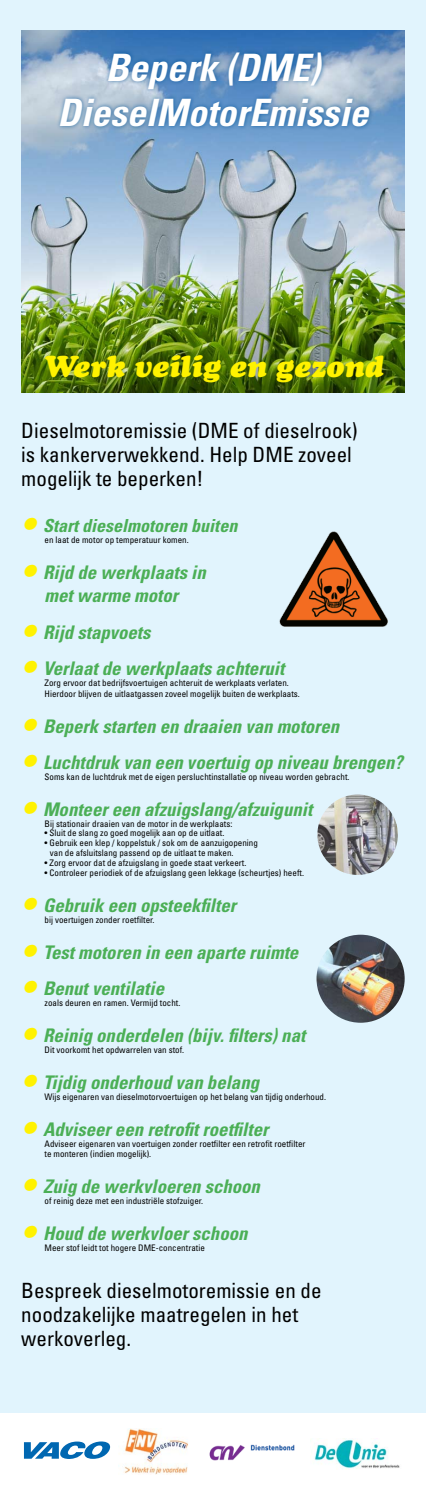
<style>
.page{position:relative;width:426px;height:1489px;background:#fff}
.page>*{position:absolute;margin:0;border:0;box-sizing:border-box;transform-origin:0 0}
.t1{font:italic 700 condensed 37.72px/45.3px "Univers LT Std";color:#fff;text-align:center}
.t2{font:italic 30px "Cooper Black Std";color:#fff200}
.t3{font:condensed 21px/24px "Univers LT Std";color:#000}
.t4{font:italic 700 condensed 18.75px/22.5px "Univers LT Std";color:#4baf56;text-align:center}
.t5{font:italic 700 condensed 18px "Univers LT Std";color:#4baf56}
.t6{font:condensed 9px/10.8px "Univers LT Std";color:#000}
.s1{font-size:33.75px;color:#fff200}
</style>
<div class="page">
<div style="left:0;top:0;width:425px;height:1412px;background:#e1f4fd"></div>
<img style="left:22px;top:30px;width:382px;height:362px">
<div style="left:55px;top:47px;width:318px;height:84px;background:#005398;opacity:.75"></div>
<img style="left:209px;top:1444px;width:86px;height:17px">
<img style="left:118px;top:1428px;width:70px;height:45px">
<img style="left:314px;top:1438px;width:86px;height:31px">
<svg style="left:24px;top:1441px;width:86px;height:17px"></svg>
<img style="left:317px;top:794px;width:80px;height:80px;border-radius:40px">
<img style="left:279px;top:531px;width:109px;height:96px">
<img style="left:316px;top:934px;width:88px;height:88px;border-radius:44px">
<p class="t1" style="left:58px;top:45px;width:312px">Beperk (DME)<br>DieselMotorEmissie</p>
<p class="t2" style="left:43px;top:347px;width:341px">Werk veilig en gezond</p>
<p class="t3" style="left:21px;top:418px;width:337px">Dieselmotoremissie (DME of dieselrook) is kankerverwekkend. Help DME zoveel mogelijk te beperken!</p>
<p class="t5" style="left:21px;top:515px;width:217px"><span class="s1">•</span> Start dieselmotoren buiten</p>
<p class="t6" style="left:45px;top:534px;width:145px">en laat de motor op temperatuur komen.</p>
<p class="t4" style="left:21px;top:561px;width:186px"><span class="s1">•</span> Rijd de werkplaats in met warme motor</p>
<p class="t4" style="left:21px;top:621px;width:130px"><span class="s1">•</span> Rijd stapvoets</p>
<p class="t4" style="left:21px;top:657px;width:264px"><span class="s1">•</span> Verlaat de werkplaats achteruit</p>
<p class="t6" style="left:45px;top:677px;width:256px">Zorg ervoor dat bedrijfsvoertuigen achteruit de werkplaats verlaten.<br>Hierdoor blijven de uitlaatgassen zoveel mogelijk buiten de werkplaats.</p>
<p class="t4" style="left:21px;top:715px;width:319px"><span class="s1">•</span> Beperk starten en draaien van motoren</p>
<p class="t4" style="left:21px;top:751px;width:382px"><span class="s1">•</span> Luchtdruk van een voertuig op niveau brengen?</p>
<p class="t6" style="left:45px;top:771px;width:306px">Soms kan de luchtdruk met de eigen persluchtinstallatie op niveau worden gebracht.</p>
<p class="t4" style="left:21px;top:798px;width:292px"><span class="s1">•</span> Monteer een afzuigslang/afzuigunit</p>
<p class="t6" style="left:45px;top:817px;width:189px">Bij stationair draaien van de motor in de werkplaats:</p>
<p class="t6" style="left:45px;top:827px;width:181px">• Sluit de slang zo goed mogelijk aan op de uitlaat.</p>
<p class="t6" style="left:50px;top:837px;width:209px;line-height:9.8px;text-indent:-5px">• Gebruik een klep / koppelstuk / sok om de aanzuigopening van de afsluitslang passend op de uitlaat te maken.</p>
<p class="t6" style="left:44px;top:856px;width:203px">• Zorg ervoor dat de afzuigslang in goede staat verkeert.</p>
<p class="t6" style="left:44px;top:867px;width:260px">• Controleer periodiek of de afzuigslang geen lekkage (scheurtjes) heeft.</p>
<p class="t4" style="left:21px;top:894px;width:216px"><span class="s1">•</span> Gebruik een opsteekfilter</p>
<p class="t6" style="left:45px;top:914px;width:111px">bij voertuigen zonder roetfilter.</p>
<p class="t4" style="left:21px;top:941px;width:278px"><span class="s1">•</span> Test motoren in een aparte ruimte</p>
<p class="t4" style="left:21px;top:977px;width:144px"><span class="s1">•</span> Benut ventilatie</p>
<p class="t6" style="left:45px;top:997px;width:137px">zoals deuren en ramen. Vermijd tocht.</p>
<p class="t4" style="left:21px;top:1024px;width:285px"><span class="s1">•</span> Reinig onderdelen (bijv. filters) nat</p>
<p class="t6" style="left:45px;top:1044px;width:141px">Dit voorkomt het opdwarrelen van stof.</p>
<p class="t4" style="left:21px;top:1071px;width:239px"><span class="s1">•</span> Tijdig onderhoud van belang</p>
<p class="t6" style="left:45px;top:1090px;width:282px">Wijs eigenaren van dieselmotorvoertuigen op het belang van tijdig onderhoud.</p>
<p class="t4" style="left:21px;top:1117px;width:248px"><span class="s1">•</span> Adviseer een retrofit roetfilter</p>
<p class="t6" style="left:45px;top:1137px;width:262px">Adviseer eigenaren van voertuigen zonder roetfilter een retrofit roetfilter te monteren (indien mogelijk).</p>
<p class="t4" style="left:21px;top:1175px;width:240px"><span class="s1">•</span> Zuig de werkvloeren schoon</p>
<p class="t6" style="left:45px;top:1195px;width:160px">of reinig deze met een industriële stofzuiger.</p>
<p class="t4" style="left:21px;top:1222px;width:227px"><span class="s1">•</span> Houd de werkvloer schoon</p>
<p class="t6" style="left:45px;top:1242px;width:161px">Meer stof leidt tot hogere DME-concentratie</p>
<p class="t3" style="left:21px;top:1277px;width:301px">Bespreek dieselmotoremissie en de noodzakelijke maatregelen in het werkoverleg.</p>
</div>
